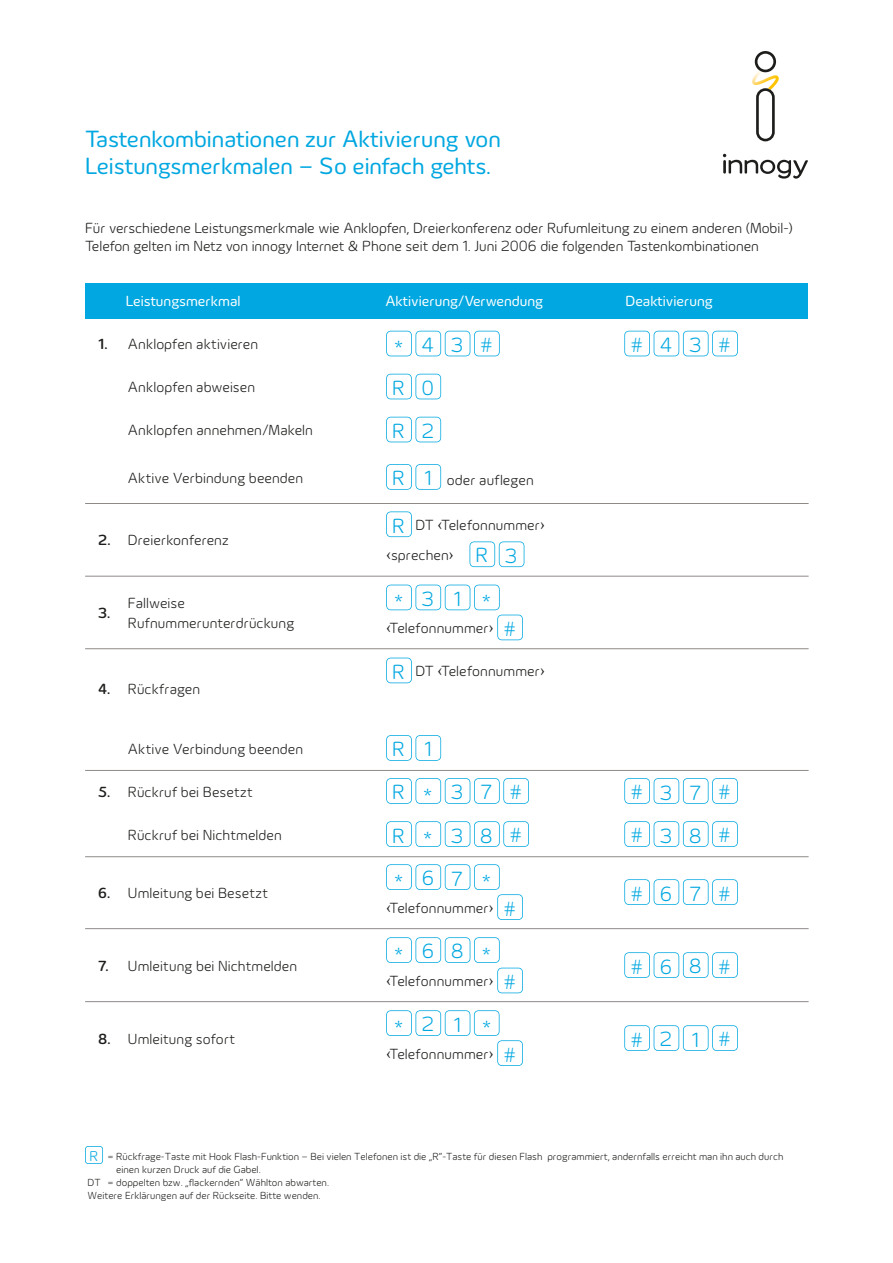
<style>
.page{position:relative;width:893px;height:1263px;background:#fff}
.page>*{position:absolute;margin:0;border:0;box-sizing:border-box;transform-origin:0 0}
.t1{font:24px/26.4px "Innogy";color:#00a7e0}
.t2{font:300 21px "Innogy";letter-spacing:.815em;color:#00a7e0}
.t3{font:300 15px/18.8px "Innogy";letter-spacing:.005em;color:#1d1d1b}
.t4{font:15px "Innogy";color:#fff}
.t5{font:500 15px "Innogy";color:#1d1d1b}
.t6{font:300 10.5px "Innogy";color:#1d1d1b}
.s1{font-weight:500}
.s2{font-size:21px;color:#00a7e0}
.s3{font-size:14.55px;color:#00a7e0}
</style>
<div class="page">
<svg style="left:723px;top:154px;width:85px;height:25px"></svg>
<img style="left:752px;top:72px;width:27px;height:16px">
<svg style="left:756px;top:88px;width:19px;height:53px"></svg>
<svg style="left:755px;top:51px;width:21px;height:21px"></svg>
<svg style="left:85px;top:1146px;width:18px;height:18px"></svg>
<svg style="left:386px;top:331px;width:114px;height:25px"></svg>
<svg style="left:624px;top:331px;width:114px;height:25px"></svg>
<svg style="left:386px;top:374px;width:55px;height:25px"></svg>
<svg style="left:386px;top:417px;width:55px;height:25px"></svg>
<svg style="left:386px;top:464px;width:55px;height:26px"></svg>
<svg style="left:386px;top:511px;width:26px;height:26px"></svg>
<svg style="left:469px;top:541px;width:55px;height:26px"></svg>
<svg style="left:386px;top:585px;width:137px;height:55px"></svg>
<svg style="left:386px;top:658px;width:26px;height:25px"></svg>
<svg style="left:386px;top:735px;width:55px;height:26px"></svg>
<svg style="left:386px;top:778px;width:143px;height:26px"></svg>
<svg style="left:624px;top:778px;width:114px;height:26px"></svg>
<svg style="left:386px;top:821px;width:143px;height:26px"></svg>
<svg style="left:624px;top:821px;width:114px;height:26px"></svg>
<svg style="left:386px;top:864px;width:137px;height:56px"></svg>
<svg style="left:624px;top:879px;width:114px;height:26px"></svg>
<svg style="left:386px;top:937px;width:137px;height:56px"></svg>
<svg style="left:624px;top:952px;width:114px;height:26px"></svg>
<svg style="left:386px;top:1010px;width:137px;height:56px"></svg>
<svg style="left:624px;top:1025px;width:114px;height:26px"></svg>
<div style="left:85px;top:283px;width:723px;height:35px;background:#00a7e0"></div>
<hr style="left:85px;top:503px;width:724px;height:1px;background:#696461">
<hr style="left:85px;top:576px;width:724px;height:1px;background:#696461">
<hr style="left:85px;top:648px;width:724px;height:1px;background:#696461">
<hr style="left:85px;top:770px;width:724px;height:1px;background:#696461">
<hr style="left:85px;top:856px;width:724px;height:1px;background:#696461">
<hr style="left:85px;top:928px;width:724px;height:1px;background:#696461">
<hr style="left:85px;top:1001px;width:724px;height:1px;background:#696461">
<h1 class="t1" style="left:85px;top:128px;width:417px">Tastenkombinationen zur Aktivierung von<br>Leistungsmerkmalen – So einfach gehts.</h1>
<p class="t3" style="left:85px;top:220px;width:709px">Für verschiedene Leistungsmerkmale wie Anklopfen, Dreierkonferenz oder Rufumleitung zu einem anderen (Mobil-)<br>Telefon gelten im Netz von innogy Internet &amp; Phone seit dem 1. Juni 2006 die folgenden Tastenkombinationen</p>
<p class="t4" style="left:126px;top:296px;width:116px">Leistungsmerkmal</p>
<p class="t4" style="left:385px;top:296px;width:159px">Aktivierung/Verwendung</p>
<p class="t4" style="left:625px;top:296px;width:89px">Deaktivierung</p>
<p class="t3" style="left:98px;top:336px;width:162px"><span class="s1">1.</span> Anklopfen aktivieren</p>
<h2 class="t2" style="left:393px;top:337px;width:101px">*43#</h2>
<h2 class="t2" style="left:630px;top:337px;width:102px">#43#</h2>
<p class="t3" style="left:128px;top:379px;width:129px">Anklopfen abweisen</p>
<h2 class="t2" style="left:392px;top:380px;width:43px">R 0</h2>
<p class="t3" style="left:128px;top:422px;width:187px">Anklopfen annehmen/Makeln</p>
<h2 class="t2" style="left:392px;top:423px;width:44px">R 2</h2>
<p class="t3" style="left:128px;top:470px;width:177px">Aktive Verbindung beenden</p>
<h2 class="t2" style="left:392px;top:470px;width:41px">R 1</h2>
<p class="t3" style="left:447px;top:472px;width:88px">oder auflegen</p>
<p class="t3" style="left:98px;top:532px;width:132px"><span class="s1">2.</span> Dreierkonferenz</p>
<p class="t3" style="left:386px;top:511px;width:160px;line-height:30px;text-indent:6px"><span class="s2">R</span> DT ‹Telefonnummer› ‹sprechen› <span class="s2">R 3</span></p>
<p class="t5" style="left:98px;top:608px;width:14px">3.</p>
<p class="t3" style="left:128px;top:595px;width:168px;line-height:19.8px">Fallweise<br>Rufnummerunterdrückung</p>
<h2 class="t2" style="left:393px;top:592px;width:100px">*31*</h2>
<p class="t3" style="left:386px;top:620px;width:131px">‹Telefonnummer› <span class="s2">#</span></p>
<p class="t3" style="left:98px;top:681px;width:104px"><span class="s1">4.</span> Rückfragen</p>
<p class="t3" style="left:392px;top:663px;width:154px"><span class="s2">R</span> DT ‹Telefonnummer›</p>
<p class="t3" style="left:128px;top:741px;width:177px">Aktive Verbindung beenden</p>
<h2 class="t2" style="left:392px;top:741px;width:41px">R 1</h2>
<p class="t3" style="left:98px;top:784px;width:156px"><span class="s1">5.</span> Rückruf bei Besetzt</p>
<h2 class="t2" style="left:392px;top:784px;width:131px">R*37#</h2>
<h2 class="t2" style="left:630px;top:784px;width:102px">#37#</h2>
<p class="t3" style="left:128px;top:827px;width:155px">Rückruf bei Nichtmelden</p>
<h2 class="t2" style="left:392px;top:828px;width:131px">R*38#</h2>
<h2 class="t2" style="left:630px;top:827px;width:102px">#38#</h2>
<p class="t3" style="left:98px;top:885px;width:171px"><span class="s1">6.</span> Umleitung bei Besetzt</p>
<h2 class="t2" style="left:393px;top:872px;width:100px">*67*</h2>
<p class="t3" style="left:386px;top:900px;width:131px">‹Telefonnummer› <span class="s2">#</span></p>
<h2 class="t2" style="left:630px;top:886px;width:102px">#67#</h2>
<p class="t3" style="left:98px;top:958px;width:201px"><span class="s1">7.</span> Umleitung bei Nichtmelden</p>
<h2 class="t2" style="left:393px;top:945px;width:100px">*68*</h2>
<p class="t3" style="left:386px;top:973px;width:131px">‹Telefonnummer› <span class="s2">#</span></p>
<h2 class="t2" style="left:630px;top:959px;width:102px">#68#</h2>
<p class="t3" style="left:98px;top:1031px;width:138px"><span class="s1">8.</span> Umleitung sofort</p>
<h2 class="t2" style="left:393px;top:1018px;width:100px">*21*</h2>
<p class="t3" style="left:386px;top:1046px;width:131px">‹Telefonnummer› <span class="s2">#</span></p>
<h2 class="t2" style="left:630px;top:1031px;width:102px">#21#</h2>
<p class="t6" style="left:89px;top:1152px;width:696px"><span class="s3">R</span> = Rückfrage-Taste mit Hook Flash-Funktion – Bei vielen Telefonen ist die „R“-Taste für diesen Flash programmiert, andernfalls erreicht man ihn auch durch</p>
<p class="t6" style="left:116px;top:1165px;width:146px">einen kurzen Druck auf die Gabel.</p>
<p class="t6" style="left:87px;top:1179px;width:243px">DT = doppelten bzw. „flackernden“ Wählton abwarten.</p>
<p class="t6" style="left:87px;top:1192px;width:235px">Weitere Erklärungen auf der Rückseite. Bitte wenden.</p>
</div>
